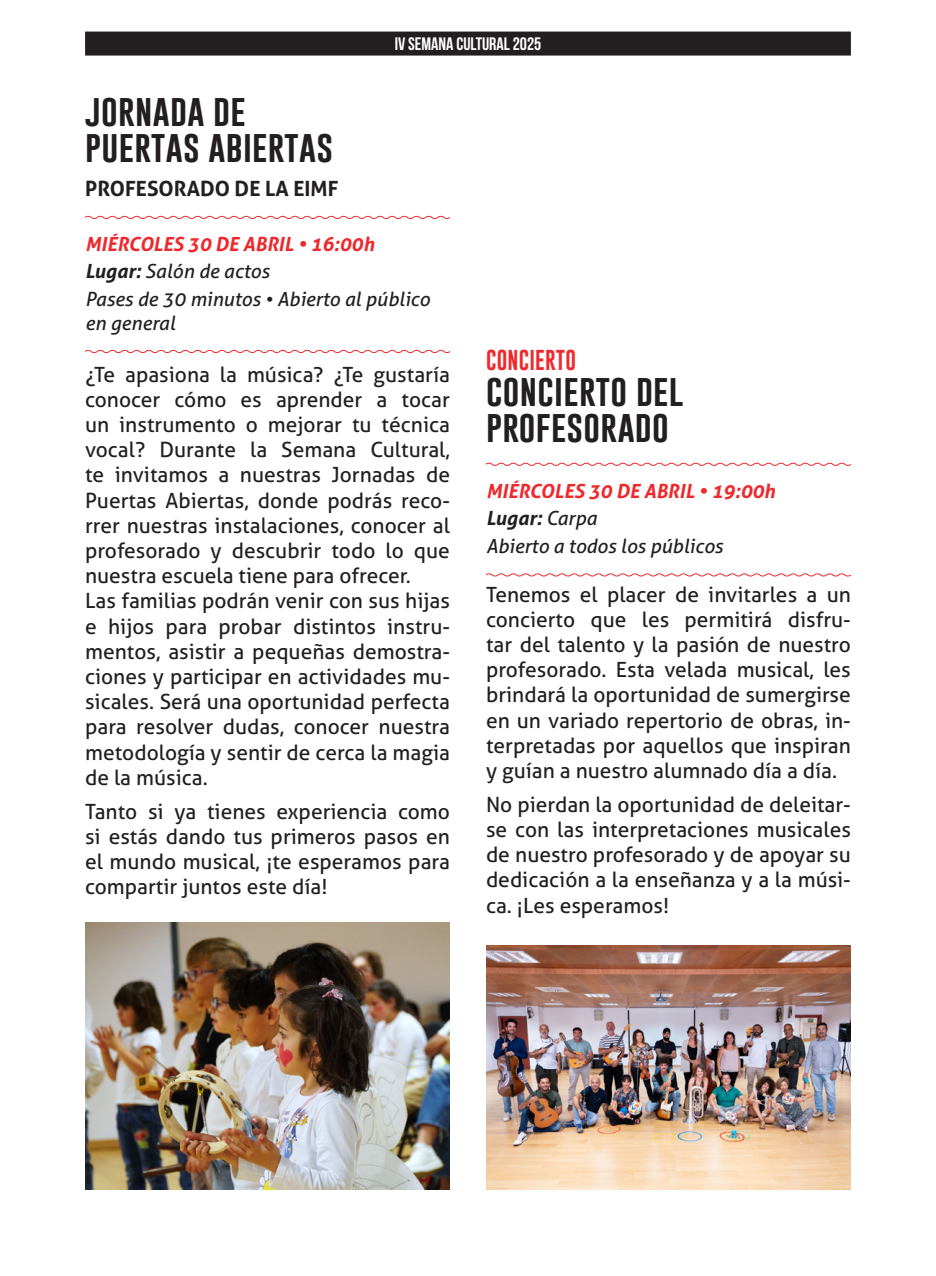
<style>
.page{position:relative;width:936px;height:1276px;background:#fff}
.page>*{position:absolute;margin:0;border:0;box-sizing:border-box;transform-origin:0 0}
.Titulo{font:33px/36px "Gobold";letter-spacing:.01em;color:#231f20}
.TEXTO{font:21px/25.2px "Aller";color:#231f20;text-align:justify}
.Profesor{font:700 21px "Aller";color:#231f20}
.TAller{font:21px "Gobold";letter-spacing:.01em;color:#ee292d}
.Lugar{font:italic 19.5px/23.4px "Aller";color:#231f20}
.Fecha_y_hora{font:italic 700 19.5px "Aller";color:#ee292d}
.Lugar-2{font:italic 700 19.5px "Aller";color:#231f20}
.t1{font:700 18px "Bebas Neue";color:#fff}
.s1{font-weight:700}
.s2{font-weight:400}
</style>
<div class="page">
<div style="left:97px;top:32px;width:741px;height:24px;background:#231f20"></div>
<svg style="left:85px;top:215px;width:366px;height:4px"></svg>
<svg style="left:85px;top:349px;width:366px;height:4px"></svg>
<img style="left:85px;top:923px;width:365px;height:266px">
<svg style="left:485px;top:462px;width:367px;height:4px"></svg>
<svg style="left:485px;top:573px;width:367px;height:4px"></svg>
<img style="left:486px;top:946px;width:364px;height:243px">
<p class="t1" style="left:394px;top:34px;width:148px">IV SEMANA CULTURAL 2025</p>
<p class="Titulo" style="left:85px;top:92px;width:249px">jornada de puertas abiertas</p>
<p class="Profesor" style="left:85px;top:175px;width:255px">PROFESORADO DE LA EIMF</p>
<p class="Fecha_y_hora" style="left:85px;top:232px;width:291px">MIÉRCOLES 30 DE ABRIL • 16:00h</p>
<p class="Lugar" style="left:85px;top:260px;width:186px"><span class="s1">Lugar:</span> Salón de actos</p>
<p class="Lugar" style="left:85px;top:287px;width:346px">Pases de 30 minutos • Abierto al público en general</p>
<p class="TEXTO" style="left:85px;top:361px;width:366px">¿Te apasiona la música? ¿Te gustaría conocer cómo es aprender a tocar un instrumento o mejorar tu técnica vocal? Durante la Semana Cultural, te invitamos a nuestras Jornadas de Puertas Abiertas, donde podrás reco&shy;rrer nuestras instalaciones, conocer al profesorado y descubrir todo lo que nuestra escuela tiene para ofrecer.</p>
<p class="TEXTO" style="left:85px;top:588px;width:366px">Las familias podrán venir con sus hijas e hijos para probar distintos instru&shy;mentos, asistir a pequeñas demostra&shy;ciones y participar en actividades mu&shy;sicales. Será una oportunidad perfecta para resolver dudas, conocer nuestra metodología y sentir de cerca la magia de la música.</p>
<p class="TEXTO" style="left:85px;top:798px;width:366px">Tanto si ya tienes experiencia como si estás dando tus primeros pasos en el mundo musical, ¡te esperamos para compartir juntos este día!</p>
<p class="TAller" style="left:486px;top:347px;width:92px">CONCIERTO</p>
<p class="Titulo" style="left:486px;top:373px;width:199px">concierto del profesorado</p>
<p class="Fecha_y_hora" style="left:486px;top:478px;width:291px">MIÉRCOLES 30 DE ABRIL • 19:00h</p>
<p class="Lugar-2" style="left:486px;top:506px;width:112px">Lugar: <span class="s2">Carpa</span></p>
<p class="Lugar" style="left:486px;top:534px;width:238px">Abierto a todos los públicos</p>
<p class="TEXTO" style="left:486px;top:581px;width:366px">Tenemos el placer de invitarles a un concierto que les permitirá disfru&shy;tar del talento y la pasión de nuestro profesorado. Esta velada musical, les brindará la oportunidad de sumergirse en un variado repertorio de obras, in&shy;terpretadas por aquellos que inspiran y guían a nuestro alumnado día a día.</p>
<p class="TEXTO" style="left:486px;top:791px;width:366px">No pierdan la oportunidad de deleitar&shy;se con las interpretaciones musicales de nuestro profesorado y de apoyar su dedicación a la enseñanza y a la músi&shy;ca. ¡Les esperamos!</p>
</div>
